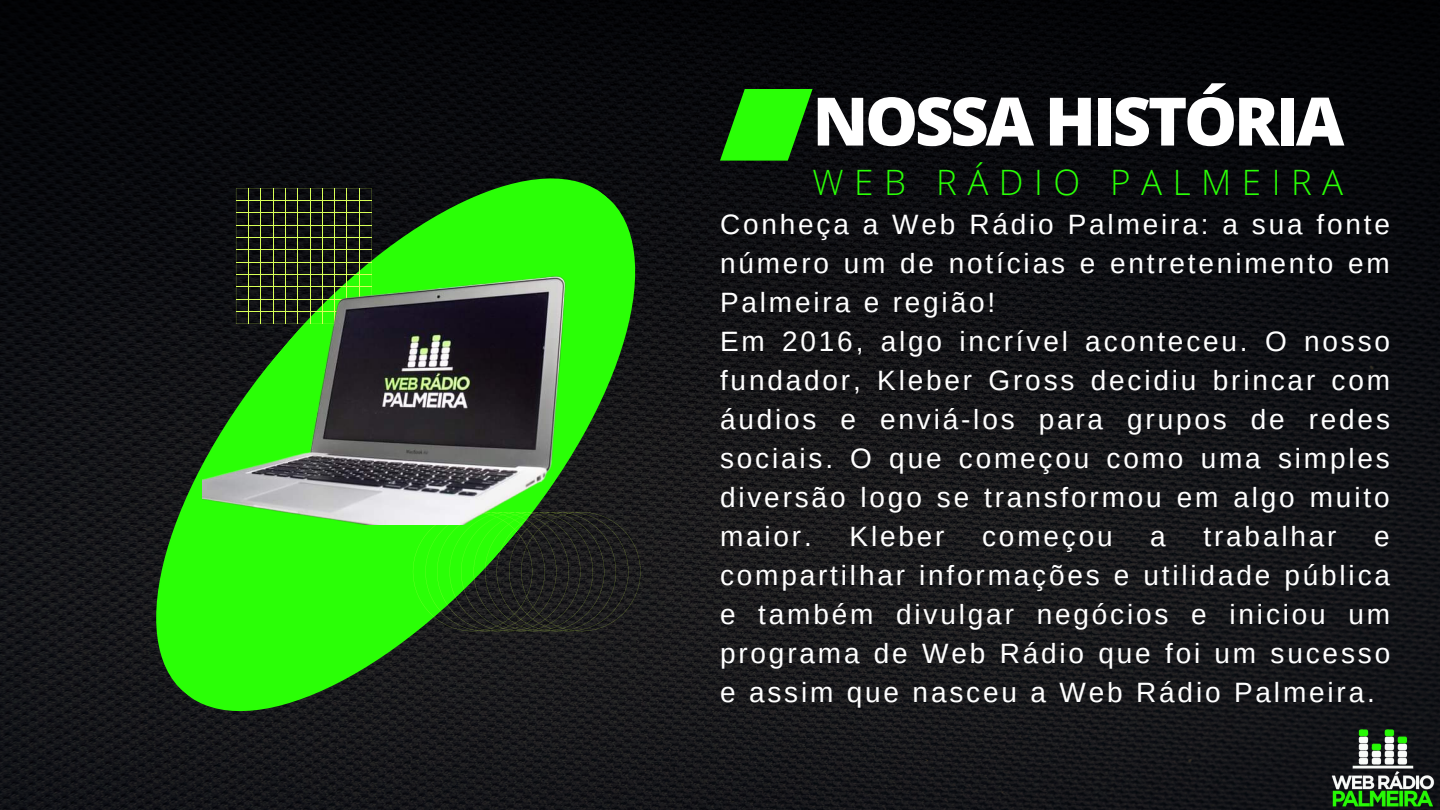
<style>
.page{position:relative;width:1440px;height:810px;background:#fff}
.page>*{position:absolute;margin:0;border:0;box-sizing:border-box;transform-origin:0 0}
.t1{font:800 66.9px "Open Sans";letter-spacing:-.05em;color:#fff}
.t2{font:300 35px "Open Sans";letter-spacing:.3em;color:#2aff06}
.t3{font:28px/39px "Arimo";letter-spacing:.1em;color:#fff;text-align:justify}
</style>
<div class="page">
<img style="left:0;top:0;width:1440px;height:810px">
<svg style="left:122px;top:143px;width:547px;height:603px;background:#195611"></svg>
<svg style="left:236px;top:188px;width:136px;height:19px;background:#1e2316"></svg>
<hr style="left:236px;top:201px;width:136px;height:1px;background:#d8ff57">
<hr style="left:359px;top:188px;width:1px;height:136px;background:#d8ff57">
<hr style="left:347px;top:188px;width:1px;height:136px;background:#d8ff57">
<hr style="left:335px;top:188px;width:1px;height:136px;background:#d8ff57">
<hr style="left:322px;top:188px;width:1px;height:136px;background:#d8ff57">
<hr style="left:310px;top:188px;width:1px;height:136px;background:#d8ff57">
<hr style="left:298px;top:188px;width:1px;height:136px;background:#d8ff57">
<hr style="left:285px;top:188px;width:1px;height:136px;background:#d8ff57">
<hr style="left:273px;top:188px;width:1px;height:136px;background:#d8ff57">
<hr style="left:261px;top:188px;width:1px;height:136px;background:#d8ff57">
<hr style="left:248px;top:188px;width:1px;height:136px;background:#d8ff57">
<svg style="left:413px;top:524px;width:228px;height:107px;background:#235d18"></svg>
<svg style="left:720px;top:89px;width:92px;height:72px;background:#21bd07"></svg>
<img style="left:202px;top:207px;width:454px;height:317px">
<img style="left:1327px;top:723px;width:113px;height:87px">
<p class="t1" style="left:813px;top:74px;width:533px">NOSSA HISTÓRIA</p>
<p class="t2" style="left:813px;top:157px;width:532px">WEB RÁDIO PALMEIRA</p>
<p class="t3" style="left:720px;top:204px;width:672px">Conheça a Web Rádio Palmeira: a sua fonte número um de notícias e entretenimento em Palmeira e região!</p>
<p class="t3" style="left:720px;top:321px;width:672px">Em 2016, algo incrível aconteceu. O nosso fundador, Kleber Gross decidiu brincar com áudios e enviá-los para grupos de redes sociais. O que começou como uma simples diversão logo se transformou em algo muito maior.</p>
<p class="t3" style="left:850px;top:516px;width:97px">Kleber</p>
<p class="t3" style="left:982px;top:516px;width:132px">começou</p>
<p class="t3" style="left:1150px;top:516px;width:17px">a</p>
<p class="t3" style="left:1203px;top:516px;width:135px">trabalhar</p>
<p class="t3" style="left:720px;top:516px;width:672px;text-indent:654px">e compartilhar informações e utilidade pública e também divulgar negócios e iniciou um programa de Web Rádio que foi um sucesso e assim que nasceu a Web Rádio Palmeira.</p>
</div>
